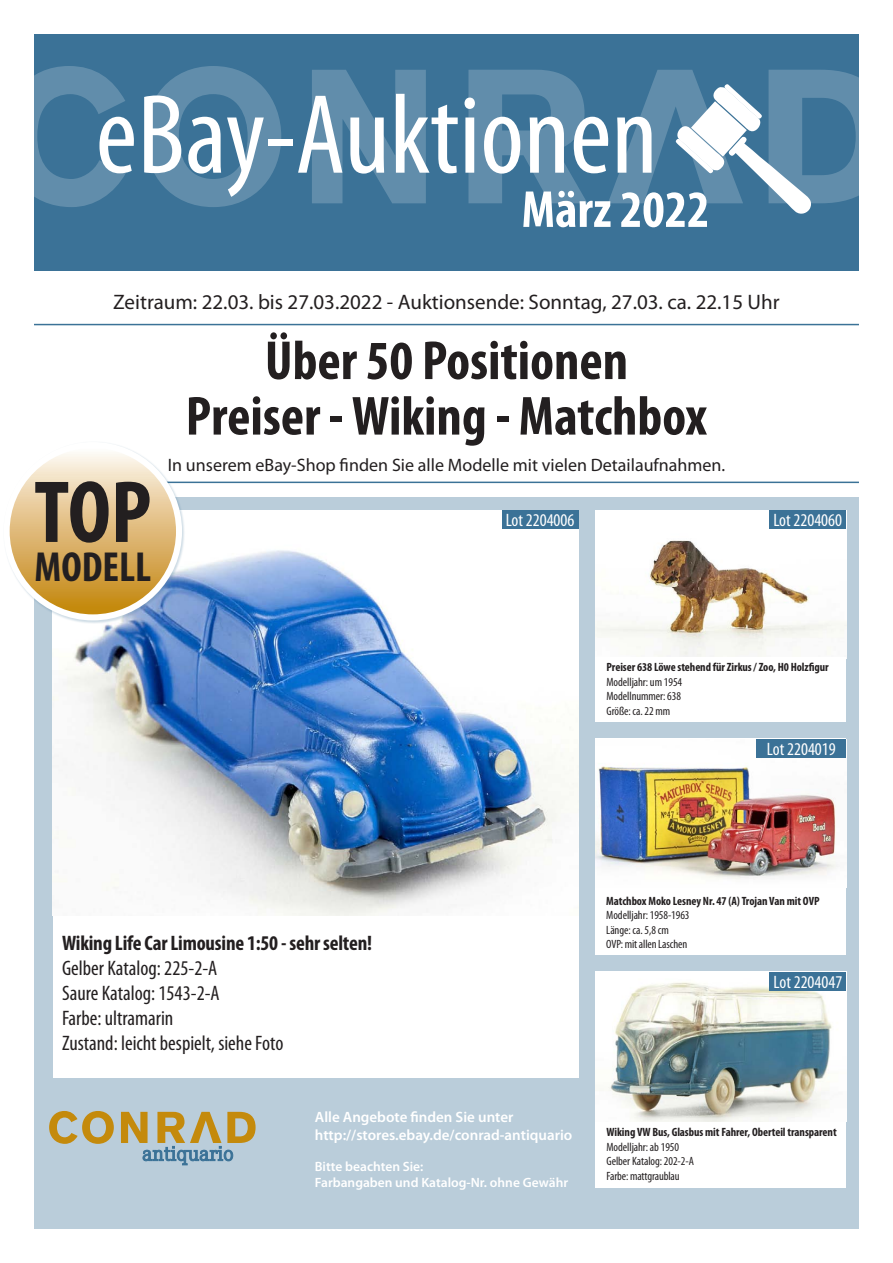
<style>
.page{position:relative;width:893px;height:1263px;background:#fff}
.page>*{position:absolute;margin:0;border:0;box-sizing:border-box;transform-origin:0 0}
.t1{font:condensed 114px "Myriad Pro";color:#fff}
.t2{font:700 condensed 88.95px "Myriad Pro";color:#231f20}
.t3{font:700 condensed 55.5px "Myriad Pro";color:#231f20}
.t4{font:700 condensed 52.5px "Myriad Pro";color:#fff}
.t5{font:700 condensed 42.15px "Myriad Pro";color:#231f20}
.t6{font:condensed 21px "Myriad Pro";color:#231f20}
.t7{font:21px "Myriad Pro";color:#231f20}
.t8{font:700 condensed 21px "Myriad Pro";letter-spacing:-.01em;color:#231f20}
.t9{font:18px "Myriad Pro";color:#231f20}
.t10{font:condensed 18px "Myriad Pro";color:#fff}
.t11{font:600 15px "Myriad Pro";color:#fff}
.t12{font:600 13.5px "Myriad Pro";color:#fff}
.t13{font:condensed 12px "Myriad Pro";letter-spacing:-.005em;color:#231f20}
.t14{font:700 condensed 12px "Myriad Pro";letter-spacing:-.005em;color:#231f20}
</style>
<div class="page">
<div style="left:34px;top:34px;width:825px;height:236px;background:#3b7297"></div>
<svg style="left:145px;top:66px;width:136px;height:141px"></svg>
<svg style="left:312px;top:70px;width:114px;height:133px"></svg>
<svg style="left:468px;top:70px;width:119px;height:133px"></svg>
<svg style="left:34px;top:66px;width:92px;height:141px"></svg>
<div style="left:34px;top:497px;width:825px;height:732px;background:#bacdda"></div>
<hr style="left:34px;top:324px;width:825px;height:1px;background:#3b7297">
<svg style="left:608px;top:70px;width:251px;height:144px"></svg>
<hr style="left:34px;top:482px;width:825px;height:1px;background:#3b7297">
<div style="left:53px;top:510px;width:525px;height:568px;background:#fff"></div>
<img style="left:595px;top:510px;width:251px;height:147px">
<div style="left:595px;top:657px;width:251px;height:64px;background:#fff"></div>
<div style="left:769px;top:510px;width:77px;height:19px;background:#3b7297"></div>
<svg style="left:49px;top:1111px;width:65px;height:33px"></svg>
<svg style="left:121px;top:1112px;width:135px;height:53px"></svg>
<img style="left:53px;top:550px;width:525px;height:365px">
<div style="left:3px;top:441px;width:183px;height:183px;background:#3b7297;opacity:.25"></div>
<svg style="left:7px;top:445px;width:172px;height:172px;background:#e1bf82"></svg>
<div style="left:4px;top:442px;width:178px;height:178px;border:6px solid #fff;border-radius:50%"></div>
<div style="left:502px;top:510px;width:76px;height:19px;background:#3b7297"></div>
<div style="left:595px;top:972px;width:251px;height:216px;background:#fff"></div>
<div style="left:595px;top:739px;width:251px;height:216px;background:#fff"></div>
<img style="left:595px;top:739px;width:251px;height:141px">
<div style="left:757px;top:739px;width:89px;height:18px;background:#3b7297"></div>
<img style="left:599px;top:972px;width:247px;height:149px">
<div style="left:770px;top:972px;width:76px;height:18px;background:#3b7297"></div>
<p class="t1" style="left:96px;top:66px;width:563px">eBay-Auktionen</p>
<p class="t4" style="left:522px;top:177px;width:189px">März 2022</p>
<p class="t7" style="left:113px;top:289px;width:668px">Zeitraum: 22.03. bis 27.03.2022 - Auktionsende: Sonntag, 27.03. ca. 22.15 Uhr</p>
<p class="t3" style="left:265px;top:326px;width:365px">Über 50 Positionen</p>
<p class="t3" style="left:186px;top:381px;width:523px">Preiser - Wiking - Matchbox</p>
<p class="t9" style="left:168px;top:454px;width:559px">In unserem eBay-Shop finden Sie alle Modelle mit vielen Detailaufnahmen.</p>
<p class="t2" style="left:34px;top:457px;width:119px">TOP</p>
<p class="t5" style="left:35px;top:541px;width:118px">MODELL</p>
<p class="t10" style="left:506px;top:509px;width:70px">Lot 2204006</p>
<p class="t10" style="left:773px;top:510px;width:70px">Lot 2204060</p>
<p class="t14" style="left:606px;top:660px;width:224px">Preiser 638 Löwe stehend für Zirkus / Zoo, H0 Holzfigur</p>
<p class="t13" style="left:606px;top:674px;width:77px">Modelljahr: um 1954</p>
<p class="t13" style="left:606px;top:689px;width:76px">Modellnummer: 638</p>
<p class="t13" style="left:606px;top:703px;width:65px">Größe: ca. 22 mm</p>
<p class="t10" style="left:767px;top:738px;width:70px">Lot 2204019</p>
<p class="t8" style="left:62px;top:929px;width:311px">Wiking Life Car Limousine 1:50 - sehr selten!</p>
<p class="t6" style="left:62px;top:955px;width:157px">Gelber Katalog: 225-2-A</p>
<p class="t6" style="left:62px;top:980px;width:159px">Saure Katalog: 1543-2-A</p>
<p class="t6" style="left:62px;top:1005px;width:113px">Farbe: ultramarin</p>
<p class="t6" style="left:62px;top:1031px;width:223px">Zustand: leicht bespielt, siehe Foto</p>
<p class="t11" style="left:315px;top:1107px;width:200px">Alle Angebote finden Sie unter</p>
<p class="t11" style="left:315px;top:1125px;width:259px">http://stores.ebay.de/conrad-antiquario</p>
<p class="t12" style="left:315px;top:1158px;width:110px">Bitte beachten Sie:</p>
<p class="t12" style="left:315px;top:1174px;width:255px">Farbangaben und Katalog-Nr. ohne Gewähr</p>
<p class="t14" style="left:606px;top:893px;width:215px">Matchbox Moko Lesney Nr. 47 (A) Trojan Van mit OVP</p>
<p class="t13" style="left:606px;top:908px;width:85px">Modelljahr: 1958-1963</p>
<p class="t13" style="left:606px;top:922px;width:64px">Länge: ca. 5,8 cm</p>
<p class="t13" style="left:606px;top:937px;width:82px">OVP: mit allen Laschen</p>
<p class="t10" style="left:774px;top:971px;width:70px">Lot 2204047</p>
<p class="t14" style="left:606px;top:1125px;width:232px">Wiking VW Bus, Glasbus mit Fahrer, Oberteil transparent</p>
<p class="t13" style="left:606px;top:1139px;width:74px">Modelljahr: ab 1950</p>
<p class="t13" style="left:606px;top:1154px;width:89px">Gelber Katalog: 202-2-A</p>
<p class="t13" style="left:606px;top:1168px;width:75px">Farbe: mattgraublau</p>
</div>
